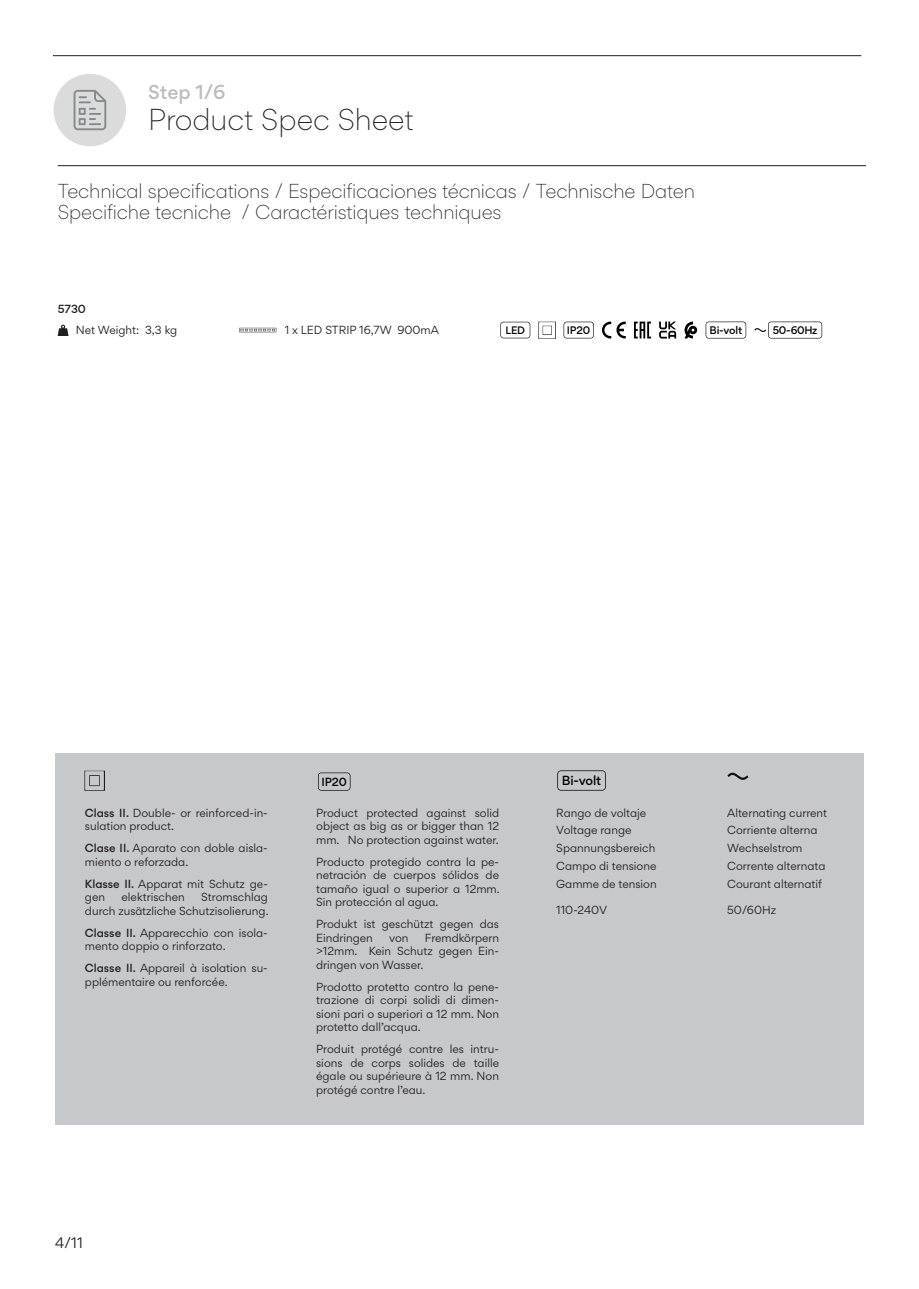
<style>
.page{position:relative;width:919px;height:1289px;background:#fff}
.page>*{position:absolute;margin:0;border:0;box-sizing:border-box;transform-origin:0 0}
.t1{font:300 27px "Gordita";color:#231f20}
.t2{font:300 18px/21px "Gordita";letter-spacing:-.005em;color:#231f20}
.t3{font:500 18px "Gordita";color:#bcbdc0}
.t4{font:13.5px "Gordita";color:#231f20}
.t5{font:500 11.85px "Gordita";letter-spacing:-.015em;color:#000001}
.t6{font:10.5px/13.5px "Gordita";color:#231f20}
.t7{font:500 10.5px "Gordita";color:#231f20}
.t8{font:500 10.5px "Gordita";color:#000001}
.t9{font:500 9.9px "Gordita";letter-spacing:-.035em;color:#000001}
.t10{font:500 9.75px "Gordita";letter-spacing:-.02em;color:#000001}
.s1{font-weight:500}
</style>
<div class="page">
<hr style="left:58px;top:165px;width:808px;height:1px;background:#231f20">
<hr style="left:53px;top:55px;width:808px;height:1px;background:#231f20">
<div style="left:54px;top:74px;width:72px;height:72px;background:#dadbda;border-radius:50%"></div>
<svg style="left:74px;top:90px;width:32px;height:40px"></svg>
<hr style="left:239px;top:328px;width:37px;height:4px;background:#959595">
<svg style="left:240px;top:328px;width:36px;height:4px"></svg>
<svg style="left:240px;top:329px;width:35px;height:2px"></svg>
<div style="left:55px;top:753px;width:808px;height:371px;background:#c7c8ca"></div>
<svg style="left:727px;top:772px;width:21px;height:8px"></svg>
<svg style="left:557px;top:770px;width:48px;height:20px"></svg>
<svg style="left:318px;top:772px;width:32px;height:18px"></svg>
<svg style="left:58px;top:324px;width:10px;height:11px"></svg>
<img style="left:85px;top:770px;width:20px;height:20px">
<svg style="left:563px;top:322px;width:30px;height:16px"></svg>
<svg style="left:634px;top:321px;width:17px;height:17px"></svg>
<svg style="left:684px;top:321px;width:13px;height:17px"></svg>
<img style="left:538px;top:321px;width:17px;height:17px">
<svg style="left:602px;top:321px;width:23px;height:17px"></svg>
<svg style="left:754px;top:321px;width:68px;height:17px"></svg>
<svg style="left:500px;top:322px;width:30px;height:16px"></svg>
<svg style="left:705px;top:321px;width:41px;height:17px"></svg>
<svg style="left:659px;top:321px;width:17px;height:17px"></svg>
<h2 class="t3" style="left:148px;top:79px;width:79px">Step 1/6</h2>
<h1 class="t1" style="left:148px;top:100px;width:267px">Product Spec Sheet</h1>
<h2 class="t2" style="left:58px;top:179px;width:638px">Technical specifications / Especificaciones técnicas / Technische Daten<br>Specifiche tecniche / Caractéristiques techniques</h2>
<p class="t7" style="left:58px;top:301px;width:30px">5730</p>
<p class="t6" style="left:76px;top:323px;width:103px">Net Weight: 3,3 kg</p>
<p class="t6" style="left:284px;top:323px;width:156px">1 x LED STRIP 16,7W 900mA</p>
<p class="t10" style="left:505px;top:323px;width:21px">LED</p>
<p class="t10" style="left:567px;top:323px;width:25px">IP20</p>
<p class="t9" style="left:709px;top:323px;width:34px">Bi-volt</p>
<p class="t9" style="left:772px;top:323px;width:46px">50-60Hz</p>
<p class="t6" style="left:85px;top:805px;width:184px"><span class="s1">Class II.</span> Double- or reinforced-in&shy;sulation product.</p>
<p class="t6" style="left:85px;top:841px;width:184px"><span class="s1">Clase II.</span> Aparato con doble aisla&shy;miento o reforzada.</p>
<p class="t6" style="left:85px;top:876px;width:184px"><span class="s1">Klasse II.</span> Apparat mit Schutz ge&shy;gen</p>
<p class="t6" style="left:85px;top:890px;width:185px;text-align:right">Stromschlag<br>durch zusätzliche Schutzisolierung.</p>
<p class="t6" style="left:85px;top:925px;width:184px"><span class="s1">Classe II.</span> Apparecchio con isola&shy;mento doppio o rinforzato.</p>
<p class="t6" style="left:85px;top:961px;width:184px"><span class="s1">Classe II.</span> Appareil à isolation su&shy;pplémentaire ou renforcée.</p>
<p class="t6" style="left:122px;top:890px;width:65px">elektrischen</p>
<p class="t8" style="left:321px;top:774px;width:27px">IP20</p>
<p class="t5" style="left:562px;top:772px;width:41px">Bi-volt</p>
<p class="t6" style="left:316px;top:805px;width:184px;text-align:justify">Product protected against solid object as big as or bigger than 12 mm. No protection against water.</p>
<p class="t6" style="left:316px;top:854px;width:185px;text-align:justify">Producto protegido contra la pe&shy;netración de cuerpos sólidos de tamaño igual o superior a 12mm.<br>Sin protección al agua.</p>
<p class="t6" style="left:316px;top:917px;width:184px">Produkt ist geschützt gegen das<br>Eindringen</p>
<p class="t6" style="left:316px;top:930px;width:184px;text-align:justify;text-indent:109px">Fremdkörpern &gt;12mm. Kein Schutz gegen Ein&shy;dringen von Wasser.</p>
<p class="t6" style="left:316px;top:979px;width:184px;text-align:justify">Prodotto protetto contro la pene&shy;trazione di corpi solidi di dimen&shy;sioni pari o superiori a 12 mm. Non protetto dall’acqua.</p>
<p class="t6" style="left:316px;top:1042px;width:184px;text-align:justify">Produit protégé contre les intru&shy;sions de corps solides de taille égale ou supérieure à 12 mm. Non protégé contre l’eau.</p>
<p class="t6" style="left:389px;top:930px;width:21px">von</p>
<p class="t6" style="left:556px;top:803px;width:102px;line-height:17.7px">Rango de voltaje<br>Voltage range<br>Spannungsbereich<br>Campo di tensione<br>Gamme de tension</p>
<p class="t6" style="left:556px;top:902px;width:52px">110-240V</p>
<p class="t6" style="left:727px;top:902px;width:50px">50/60Hz</p>
<p class="t6" style="left:727px;top:803px;width:101px;line-height:17.7px">Alternating current<br>Corriente alterna<br>Wechselstrom<br>Corrente alternata<br>Courant alternatif</p>
<p class="t4" style="left:55px;top:1232px;width:29px">4/11</p>
</div>
